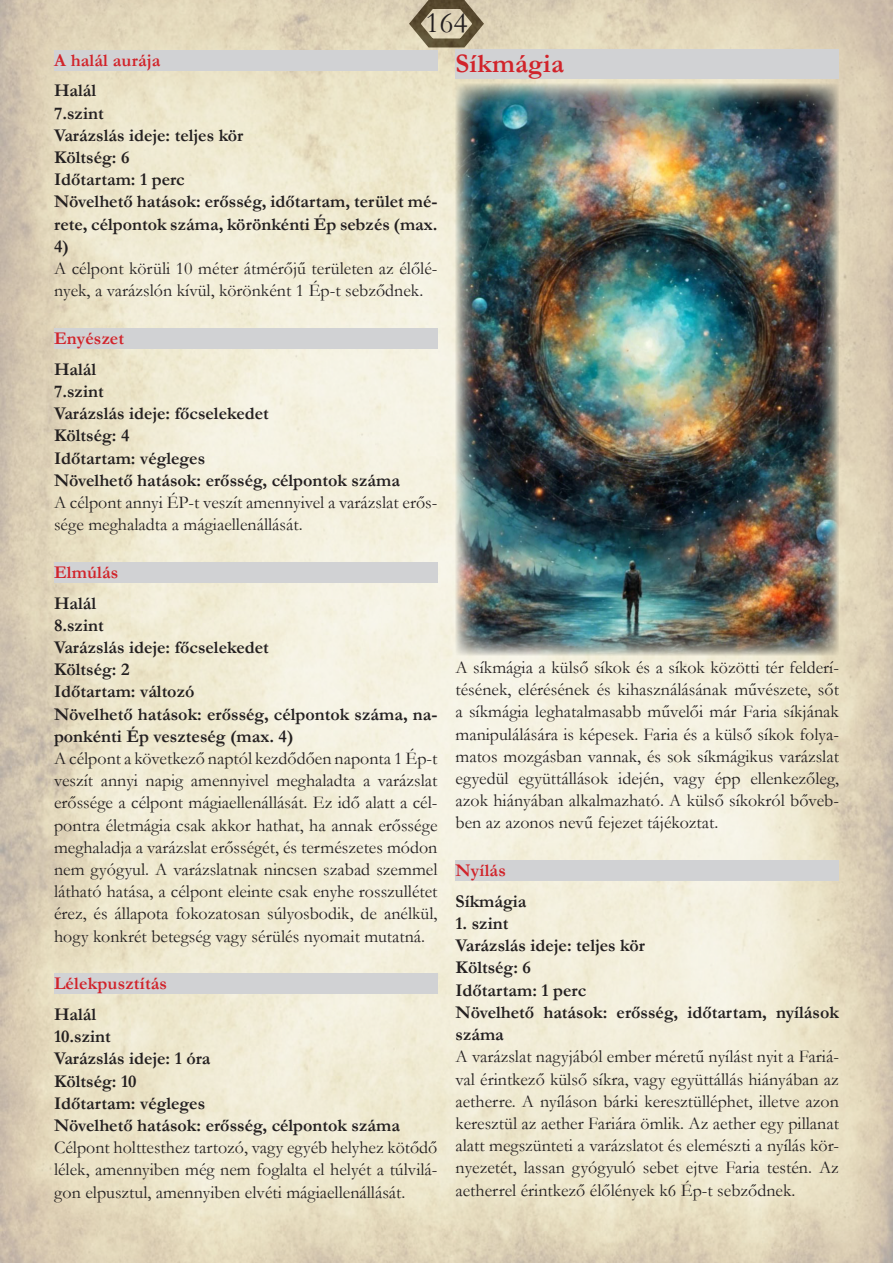
<style>
.page{position:relative;width:893px;height:1263px;background:#fff}
.page>*{position:absolute;margin:0;border:0;box-sizing:border-box;transform-origin:0 0}
.t1{font:30px "Garamond";color:#231f20}
.Alcím{font:700 27px "Garamond";letter-spacing:.01em;color:#d1232a}
.Ichor_alap_bekezdés{font:18px/22.2px "Garamond";color:#231f20;text-align:justify}
.Ichor_alap_bekezdés-2{font:700 18px/22.2px "Garamond";color:#231f20}
.Szócikk-kiemelés{font:700 18px "Garamond";letter-spacing:.01em;color:#d1232a}
</style>
<div class="page">
<img style="left:0;top:0;width:893px;height:1263px">
<div style="left:54px;top:50px;width:383px;height:21px;background:#d1d2d4"></div>
<div style="left:54px;top:328px;width:383px;height:21px;background:#d1d2d4"></div>
<div style="left:54px;top:562px;width:383px;height:21px;background:#d1d2d4"></div>
<div style="left:54px;top:973px;width:383px;height:21px;background:#d1d2d4"></div>
<div style="left:455px;top:50px;width:384px;height:29px;background:#d1d2d4"></div>
<div style="left:455px;top:860px;width:384px;height:21px;background:#d1d2d4"></div>
<img style="left:455px;top:84px;width:384px;height:572px">
<h1 class="t1" style="left:425px;top:3px;width:44px">164</h1>
<p class="Szócikk-kiemelés" style="left:54px;top:48px;width:108px">A halál aurája</p>
<p class="Ichor_alap_bekezdés-2" style="left:54px;top:80px;width:44px">Halál</p>
<p class="Ichor_alap_bekezdés-2" style="left:54px;top:102px;width:51px">7.szint</p>
<p class="Ichor_alap_bekezdés-2" style="left:54px;top:124px;width:191px">Varázslás ideje: teljes kör</p>
<p class="Ichor_alap_bekezdés-2" style="left:54px;top:146px;width:77px">Költség: 6</p>
<p class="Ichor_alap_bekezdés-2" style="left:54px;top:169px;width:132px">Időtartam: 1 perc</p>
<p class="Ichor_alap_bekezdés-2" style="left:54px;top:191px;width:385px;text-align:justify">Növelhető hatások: erősség, időtartam, terület mé&shy;rete, célpontok száma, körönkénti Ép sebzés (max.<br>4)</p>
<p class="Ichor_alap_bekezdés" style="left:54px;top:257px;width:385px">A célpont körüli 10 méter átmérőjű területen az élőlé&shy;nyek, a varázslón kívül, körönként 1 Ép-t sebződnek.</p>
<p class="Szócikk-kiemelés" style="left:54px;top:326px;width:72px">Enyészet</p>
<p class="Ichor_alap_bekezdés-2" style="left:54px;top:358px;width:44px">Halál</p>
<p class="Ichor_alap_bekezdés-2" style="left:54px;top:380px;width:51px">7.szint</p>
<p class="Ichor_alap_bekezdés-2" style="left:54px;top:402px;width:216px">Varázslás ideje: főcselekedet</p>
<p class="Ichor_alap_bekezdés-2" style="left:54px;top:425px;width:77px">Költség: 4</p>
<p class="Ichor_alap_bekezdés-2" style="left:54px;top:447px;width:153px">Időtartam: végleges</p>
<p class="Ichor_alap_bekezdés-2" style="left:54px;top:469px;width:347px">Növelhető hatások: erősség, célpontok száma</p>
<p class="Ichor_alap_bekezdés" style="left:54px;top:491px;width:385px">A célpont annyi ÉP-t veszít amennyivel a varázslat erős&shy;sége meghaladta a mágiaellenállását.</p>
<p class="Szócikk-kiemelés" style="left:54px;top:560px;width:66px">Elmúlás</p>
<p class="Ichor_alap_bekezdés-2" style="left:54px;top:592px;width:44px">Halál</p>
<p class="Ichor_alap_bekezdés-2" style="left:54px;top:614px;width:51px">8.szint</p>
<p class="Ichor_alap_bekezdés-2" style="left:54px;top:636px;width:216px">Varázslás ideje: főcselekedet</p>
<p class="Ichor_alap_bekezdés-2" style="left:54px;top:658px;width:77px">Költség: 2</p>
<p class="Ichor_alap_bekezdés-2" style="left:54px;top:681px;width:142px">Időtartam: változó</p>
<p class="Ichor_alap_bekezdés-2" style="left:54px;top:703px;width:385px">Növelhető hatások: erősség, célpontok száma, na&shy;ponkénti Ép veszteség (max. 4)</p>
<p class="Ichor_alap_bekezdés" style="left:54px;top:747px;width:385px">A célpont a következő naptól kezdődően naponta 1 Ép-t veszít annyi napig amennyivel meghaladta a varázslat erőssége a célpont mágiaellenállását. Ez idő alatt a cél&shy;pontra életmágia csak akkor hathat, ha annak erőssége meghaladja a varázslat erősségét, és természetes módon nem gyógyul. A varázslatnak nincsen szabad szemmel látható hatása, a célpont eleinte csak enyhe rosszullétet érez, és állapota fokozatosan súlyosbodik, de anélkül, hogy konkrét betegség vagy sérülés nyomait mutatná.</p>
<p class="Szócikk-kiemelés" style="left:54px;top:971px;width:115px">Lélekpusztítás</p>
<p class="Ichor_alap_bekezdés-2" style="left:54px;top:1003px;width:44px">Halál</p>
<p class="Ichor_alap_bekezdés-2" style="left:54px;top:1025px;width:58px">10.szint</p>
<p class="Ichor_alap_bekezdés-2" style="left:54px;top:1048px;width:158px">Varázslás ideje: 1 óra</p>
<p class="Ichor_alap_bekezdés-2" style="left:54px;top:1070px;width:84px">Költség: 10</p>
<p class="Ichor_alap_bekezdés-2" style="left:54px;top:1092px;width:153px">Időtartam: végleges</p>
<p class="Ichor_alap_bekezdés-2" style="left:54px;top:1114px;width:347px">Növelhető hatások: erősség, célpontok száma</p>
<p class="Ichor_alap_bekezdés" style="left:54px;top:1136px;width:385px">Célpont holttesthez tartozó, vagy egyéb helyhez kötődő lélek, amennyiben még nem foglalta el helyét a túlvilá&shy;gon elpusztul, amennyiben elvéti mágiaellenállását.</p>
<p class="Alcím" style="left:455px;top:45px;width:110px">Síkmágia</p>
<p class="Ichor_alap_bekezdés" style="left:455px;top:656px;width:385px">A síkmágia a külső síkok és a síkok közötti tér felderí&shy;tésének, elérésének és kihasználásának művészete, sőt a síkmágia leghatalmasabb művelői már Faria síkjának manipulálására is képesek. Faria és a külső síkok folya&shy;matos mozgásban vannak, és sok síkmágikus varázslat egyedül együttállások idején, vagy épp ellenkezőleg, azok hiányában alkalmazható. A külső síkokról bőveb&shy;ben az azonos nevű fejezet tájékoztat.</p>
<p class="Szócikk-kiemelés" style="left:455px;top:858px;width:52px">Nyílás</p>
<p class="Ichor_alap_bekezdés-2" style="left:455px;top:890px;width:73px">Síkmágia</p>
<p class="Ichor_alap_bekezdés-2" style="left:455px;top:912px;width:54px">1. szint</p>
<p class="Ichor_alap_bekezdés-2" style="left:455px;top:934px;width:191px">Varázslás ideje: teljes kör</p>
<p class="Ichor_alap_bekezdés-2" style="left:455px;top:957px;width:77px">Költség: 6</p>
<p class="Ichor_alap_bekezdés-2" style="left:455px;top:979px;width:132px">Időtartam: 1 perc</p>
<p class="Ichor_alap_bekezdés-2" style="left:455px;top:1001px;width:385px">Növelhető hatások: erősség, időtartam, nyílások száma</p>
<p class="Ichor_alap_bekezdés" style="left:455px;top:1045px;width:385px">A varázslat nagyjából ember méretű nyílást nyit a Fariá&shy;val érintkező külső síkra, vagy együttállás hiányában az aetherre. A nyíláson bárki keresztülléphet, illetve azon keresztül az aether Fariára ömlik. Az aether egy pillanat alatt megszünteti a varázslatot és elemészti a nyílás kör&shy;nyezetét, lassan gyógyuló sebet ejtve Faria testén. Az aetherrel érintkező élőlények k6 Ép-t sebződnek.</p>
</div>
